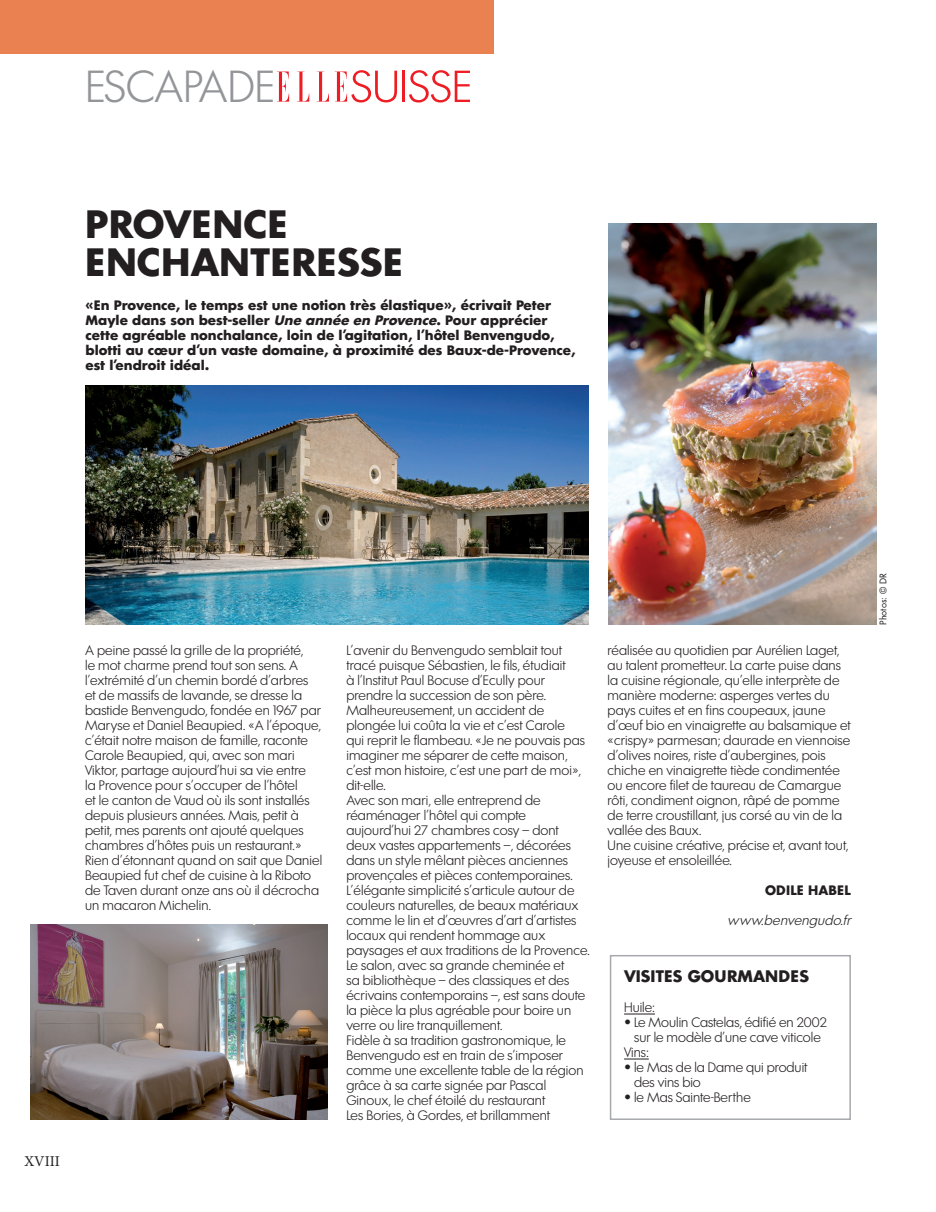
<style>
.page{position:relative;width:936px;height:1212px;background:#fff}
.page>*{position:absolute;margin:0;border:0;box-sizing:border-box;transform-origin:0 0}
.t1{font:44.25px "Elletura";color:#939598}
.t2{font:700 39px/37.5px "Elletura";letter-spacing:.08em;color:#231f20}
.t3{font:700 16.5px "Elletura";letter-spacing:.03em;color:#231f20}
.t4{font:15px "Minion Pro";color:#231f20}
.t5{font:13.5px/15px "Elletura";letter-spacing:.005em;color:#231f20}
.t6{font:700 13.5px/15px "Elletura";color:#231f20}
.t7{font:italic 13.5px "Elletura";color:#231f20}
.t8{font:9px "Futura";color:#231f20}
.s1{font-style:italic}
</style>
<div class="page">
<div style="left:0;top:0;width:493px;height:54px;background:#ea8150"></div>
<svg style="left:277px;top:72px;width:12px;height:30px"></svg>
<svg style="left:316px;top:71px;width:13px;height:31px"></svg>
<svg style="left:297px;top:71px;width:12px;height:31px"></svg>
<svg style="left:335px;top:70px;width:62px;height:32px"></svg>
<hr style="left:402px;top:71px;width:3px;height:31px;background:#ee1d23">
<svg style="left:409px;top:70px;width:61px;height:32px"></svg>
<hr style="left:624px;top:1014px;width:31px;height:1px;background:#231f20">
<svg style="left:624px;top:1059px;width:24px;height:1px"></svg>
<div style="left:609px;top:955px;width:241px;height:165px;border:2px solid #a8a9ad"></div>
<img style="left:608px;top:223px;width:268px;height:402px">
<img style="left:31px;top:925px;width:296px;height:195px">
<img style="left:85px;top:385px;width:503px;height:240px">
<h1 class="t1" style="left:86px;top:61px;width:190px">ESCAPADE</h1>
<h2 class="t2" style="left:85px;top:206px;width:319px">Provence enchanteresse</h2>
<p class="t6" style="left:86px;top:298px;width:491px">«En Provence, le temps est une notion très élastique», écrivait Peter Mayle dans son best-seller <span class="s1">Une année en Provence</span>. Pour apprécier cette agréable nonchalance, loin de l’agitation, l’hôtel Benvengudo, blotti au cœur d’un vaste domaine, à proximité des Baux-de-Provence, est l’endroit idéal.</p>
<p class="t4" style="left:24px;top:1151px;width:37px">XVIII</p>
<p class="t5" style="left:85px;top:643px;width:239px">A peine passé la grille de la propriété,<br>le mot charme prend tout son sens. A l’extrémité d’un chemin bordé d’arbres et de massifs de lavande, se dresse la bastide Benvengudo, fondée en 1967 par Maryse et Daniel Beaupied. «A l’époque, c’était notre maison de famille, raconte Carole Beaupied, qui, avec son mari Viktor, partage aujourd’hui sa vie entre<br>la Provence pour s’occuper de l’hôtel<br>et le canton de Vaud où ils sont installés depuis plusieurs années. Mais, petit à petit, mes parents ont ajouté quelques chambres d’hôtes puis un restaurant.» Rien d’étonnant quand on sait que Daniel Beaupied fut chef de cuisine à la Riboto de Taven durant onze ans où il décrocha un macaron Michelin.</p>
<p class="t5" style="left:346px;top:642px;width:245px">L’avenir du Benvengudo semblait tout tracé puisque Sébastien, le fils, étudiait<br>à l’Institut Paul Bocuse d’Ecully pour prendre la succession de son père.<br>Malheureusement, un accident de plongée lui coûta la vie et c’est Carole<br>qui reprit le flambeau. «Je ne pouvais pas imaginer me séparer de cette maison, c’est mon histoire, c’est une part de moi», dit-elle.<br>Avec son mari, elle entreprend de réaménager l’hôtel qui compte aujourd’hui 27 chambres cosy – dont deux vastes appartements –, décorées dans un style mêlant pièces anciennes provençales et pièces contemporaines.<br>L’élégante simplicité s’articule autour de couleurs naturelles, de beaux matériaux comme le lin et d’œuvres d’art d’artistes locaux qui rendent hommage aux paysages et aux traditions de la Provence.<br>Le salon, avec sa grande cheminée et<br>sa bibliothèque – des classiques et des écrivains contemporains –, est sans doute la pièce la plus agréable pour boire un verre ou lire tranquillement.<br>Fidèle à sa tradition gastronomique, le Benvengudo est en train de s’imposer comme une excellente table de la région grâce à sa carte signée par Pascal Ginoux, le chef étoilé du restaurant<br>Les Bories, à Gordes, et brillamment</p>
<p class="t5" style="left:607px;top:642px;width:245px">réalisée au quotidien par Aurélien Laget, au talent prometteur. La carte puise dans la cuisine régionale, qu’elle interprète de manière moderne: asperges vertes du pays cuites et en fins coupeaux, jaune d’œuf bio en vinaigrette au balsamique et «crispy» parmesan; daurade en viennoise d’olives noires, riste d’aubergines, pois chiche en vinaigrette tiède condimentée ou encore filet de taureau de Camargue rôti, condiment oignon, râpé de pomme de terre croustillant, jus corsé au vin de la vallée des Baux.<br>Une cuisine créative, précise et, avant tout, joyeuse et ensoleillée.</p>
<p class="t6" style="left:765px;top:883px;width:80px">ODILE HABEL</p>
<p class="t7" style="left:727px;top:912px;width:129px">www.benvengudo.fr</p>
<p class="t3" style="left:624px;top:966px;width:186px">Visites gourmandes</p>
<p class="t5" style="left:624px;top:1000px;width:32px">Huile:</p>
<p class="t5" style="left:624px;top:1015px;width:204px">• Le Moulin Castelas, édifié en 2002</p>
<p class="t5" style="left:634px;top:1030px;width:188px">sur le modèle d’une cave viticole</p>
<p class="t5" style="left:624px;top:1045px;width:26px">Vins:</p>
<p class="t5" style="left:634px;top:1060px;width:175px;text-indent:-10px">• le Mas de la Dame qui produit des vins bio</p>
<p class="t5" style="left:624px;top:1090px;width:128px">• le Mas Sainte-Berthe</p>
<p class="t8" style="left:876px;top:625px;width:53px;rotate:-90deg">Photos: © DR</p>
</div>
